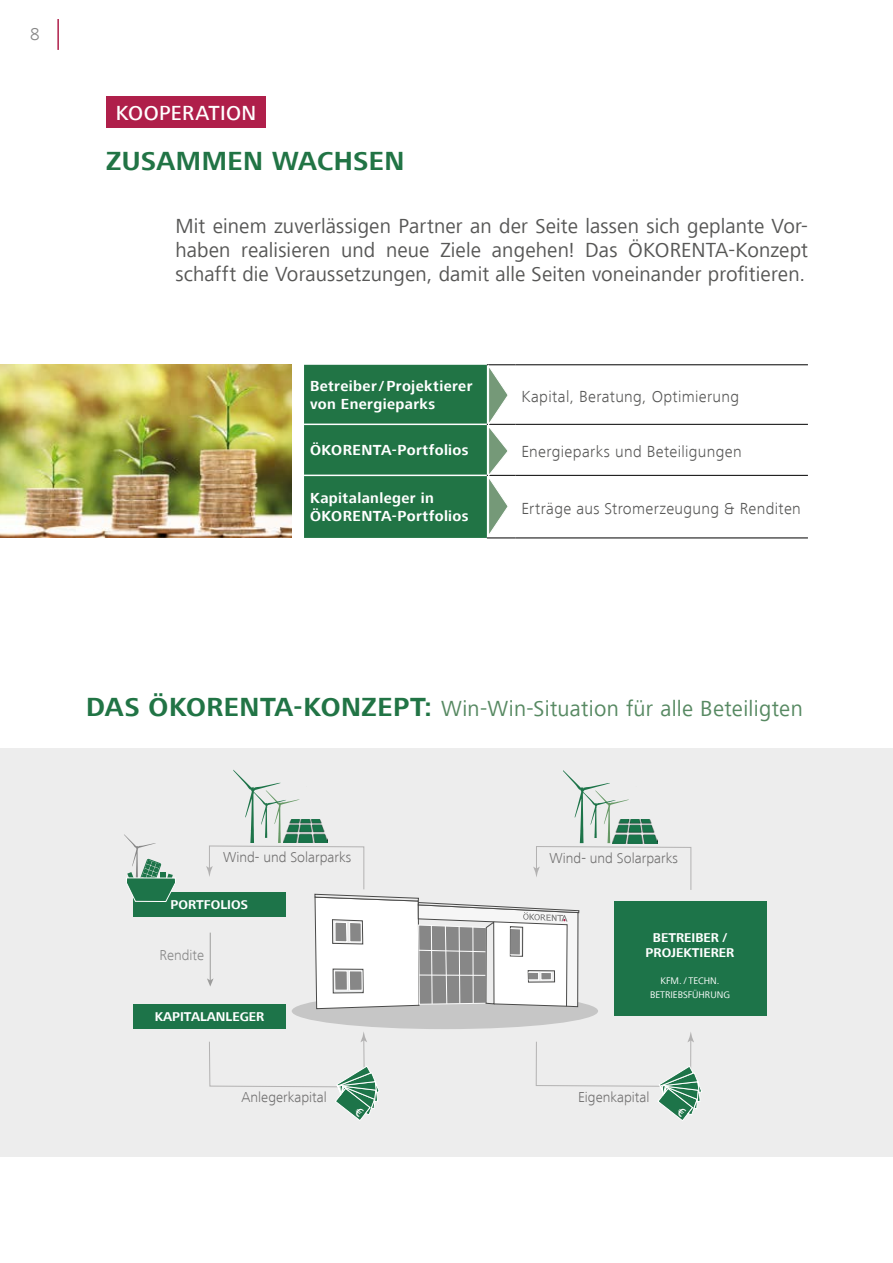
<style>
.page{position:relative;width:893px;height:1263px;background:#fff}
.page>*{position:absolute;margin:0;border:0;box-sizing:border-box;transform-origin:0 0}
.t1{font:700 27px "Frutiger Next LT";letter-spacing:.02em;color:#217445}
.t2{font:22.5px "Frutiger Next LT";letter-spacing:.015em;color:#578962}
.t3{font:21px/24px "Frutiger Next LT";letter-spacing:.005em;color:#575756;text-align:justify}
.t4{font:500 21px "Frutiger Next LT";letter-spacing:.015em;color:#fff}
.t5{font:300 18px "Frutiger Next LT";color:#878787}
.t6{font:300 16.5px "Frutiger Next LT";letter-spacing:.02em;color:#575756}
.t7{font:700 15px/18px "Frutiger Next LT";letter-spacing:.025em;color:#fff}
.t8{font:300 14.7px "Frutiger Next LT";color:#706f6f}
.t9{font:300 14.7px "Frutiger Next LT";color:#878787}
.t10{font:700 13.05px/14.7px "Frutiger Next LT";color:#fff;text-align:center}
.t11{font:9.9px/13px "Frutiger Next LT";color:#fff;text-align:center}
.s1{font-weight:700;font-size:27px;color:#217445}
</style>
<div class="page">
<hr style="left:57px;top:19px;width:2px;height:31px;background:#af1f4a">
<div style="left:0;top:748px;width:893px;height:409px;background:#ededed"></div>
<div style="left:106px;top:96px;width:160px;height:32px;background:#af1f4a"></div>
<hr style="left:515px;top:364px;width:293px;height:1px;background:#000">
<hr style="left:515px;top:424px;width:293px;height:1px;background:#000">
<hr style="left:515px;top:475px;width:293px;height:1px;background:#000">
<hr style="left:515px;top:538px;width:293px;height:1px;background:#000">
<svg style="left:304px;top:364px;width:211px;height:175px;background:#3d845c"></svg>
<div style="left:292px;top:993px;width:306px;height:36px;background:#c6c6c6;border-radius:50%"></div>
<div style="left:133px;top:892px;width:153px;height:25px;background:#1d7449"></div>
<div style="left:133px;top:1004px;width:153px;height:25px;background:#1d7449"></div>
<div style="left:613px;top:901px;width:153px;height:115px;background:#1d7449"></div>
<svg style="left:124px;top:834px;width:52px;height:68px"></svg>
<svg style="left:206px;top:770px;width:486px;height:239px"></svg>
<img style="left:0;top:365px;width:291px;height:173px">
<svg style="left:209px;top:1032px;width:170px;height:89px"></svg>
<svg style="left:535px;top:1032px;width:167px;height:89px"></svg>
<p class="t5" style="left:30px;top:24px;width:11px">8</p>
<p class="t4" style="left:116px;top:101px;width:142px">KOOPERATION</p>
<p class="t1" style="left:106px;top:145px;width:300px">ZUSAMMEN WACHSEN</p>
<p class="t3" style="left:175px;top:214px;width:634px">Mit einem zuverlässigen Partner an der Seite lassen sich geplante Vor&shy;haben realisieren und neue Ziele angehen! Das ÖKORENTA-Konzept schafft die Voraussetzungen, damit alle Seiten voneinander profitieren.</p>
<p class="t7" style="left:310px;top:377px;width:164px">Betreiber/ Projektierer von Energieparks</p>
<p class="t6" style="left:521px;top:387px;width:219px">Kapital, Beratung, Optimierung</p>
<p class="t7" style="left:310px;top:441px;width:160px">ÖKORENTA-Portfolios</p>
<p class="t6" style="left:521px;top:442px;width:222px">Energieparks und Beteiligungen</p>
<p class="t7" style="left:310px;top:489px;width:160px">Kapitalanleger in<br>ÖKORENTA-Portfolios</p>
<p class="t6" style="left:521px;top:499px;width:281px">Erträge aus Stromerzeugung &amp; Renditen</p>
<p class="t2" style="left:86px;top:696px;width:718px"><span class="s1">DAS ÖKORENTA-KONZEPT:</span> Win-Win-Situation für alle Beteiligten</p>
<p class="t8" style="left:223px;top:849px;width:130px">Wind- und Solarparks</p>
<p class="t8" style="left:550px;top:850px;width:130px">Wind- und Solarparks</p>
<p class="t10" style="left:171px;top:897px;width:79px">PORTFOLIOS</p>
<p class="t9" style="left:159px;top:947px;width:46px">Rendite</p>
<p class="t10" style="left:155px;top:1009px;width:111px">KAPITALANLEGER</p>
<p class="t8" style="left:242px;top:1089px;width:87px">Anlegerkapital</p>
<p class="t10" style="left:646px;top:930px;width:90px">BETREIBER /<br>PROJEKTIERER</p>
<p class="t11" style="left:650px;top:975px;width:81px">KFM. / TECHN.<br>BETRIEBSFÜHRUNG</p>
<p class="t8" style="left:578px;top:1089px;width:73px">Eigenkapital</p>
</div>
